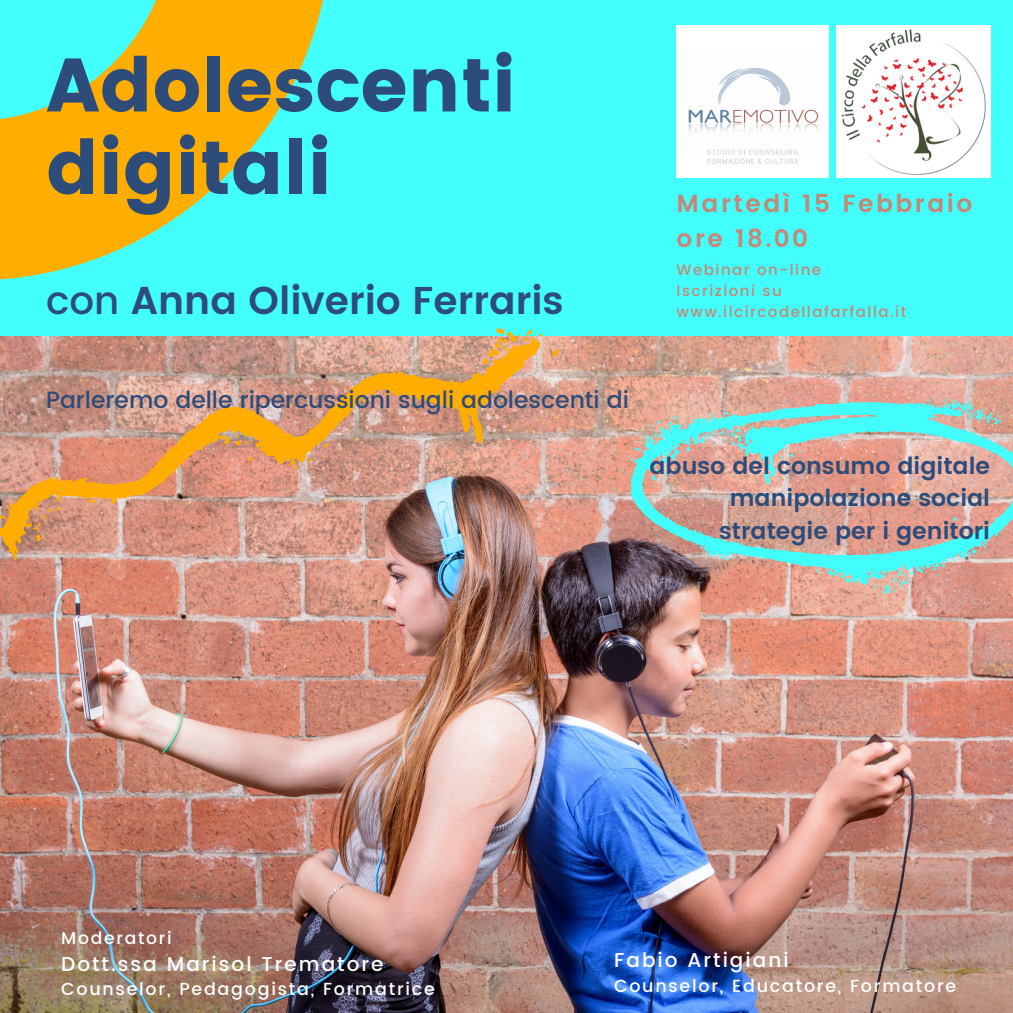
<style>
.page{position:relative;width:1013px;height:1013px;background:#fff}
.page>*{position:absolute;margin:0;border:0;box-sizing:border-box;transform-origin:0 0}
.t1{font:75.25px/82.5px "Poppins";color:#2e4c79}
.t2{font:600 38.75px "Poppins";color:#2e4c79}
.t3{font:600 24.62px "Poppins";letter-spacing:.1em;color:#c58776}
.t4{font:600 23.5px "Poppins";color:#2e4c79}
.t5{font:500 23.5px "Poppins";color:#2e4c79}
.t6{font:500 20px "Poppins";letter-spacing:.1em;color:#fefefe}
.t7{font:500 17.5px "Poppins";letter-spacing:.1em;color:#fefefe}
.t8{font:500 17.12px "Poppins";letter-spacing:.1em;color:#fefefe}
.t9{font:500 15px "Poppins";letter-spacing:.1em;color:#c58776}
.s1{font-weight:500}
</style>
<div class="page">
<div style="left:0;top:0;width:1012px;height:1012px;background:#42fefc"></div>
<svg style="left:0;top:0;width:323px;height:280px;fill:#ffae00"></svg>
<img style="left:676px;top:25px;width:152px;height:152px">
<img style="left:836px;top:25px;width:154px;height:152px">
<img style="left:0;top:337px;width:1012px;height:675px">
<svg style="left:626px;top:397px;width:386px;height:198px"></svg>
<img style="left:0;top:321px;width:577px;height:241px">
<p class="t1" style="left:46px;top:44px;width:471px">Adolescenti digitali</p>
<p class="t2" style="left:46px;top:278px;width:519px"><span class="s1">con</span> Anna Oliverio Ferraris</p>
<p class="t3" style="left:676px;top:189px;width:297px">Martedì 15 Febbraio</p>
<p class="t3" style="left:676px;top:224px;width:133px">ore 18.00</p>
<p class="t9" style="left:676px;top:260px;width:146px">Webinar on-line</p>
<p class="t9" style="left:676px;top:281px;width:107px">Iscrizioni su</p>
<p class="t9" style="left:676px;top:302px;width:231px">www.ilcircodellafarfalla.it</p>
<p class="t5" style="left:46px;top:386px;width:584px">Parleremo delle ripercussioni sugli adolescenti di</p>
<p class="t4" style="left:649px;top:452px;width:342px">abuso del consumo digitale</p>
<p class="t4" style="left:729px;top:484px;width:262px">manipolazione social</p>
<p class="t4" style="left:719px;top:517px;width:272px">strategie per i genitori</p>
<p class="t8" style="left:61px;top:927px;width:112px">Moderatori</p>
<p class="t6" style="left:61px;top:952px;width:324px">Dott.ssa Marisol Trematore</p>
<p class="t7" style="left:61px;top:979px;width:375px">Counselor, Pedagogista, Formatrice</p>
<p class="t6" style="left:614px;top:948px;width:176px">Fabio Artigiani</p>
<p class="t7" style="left:614px;top:975px;width:344px">Counselor, Educatore, Formatore</p>
</div>
